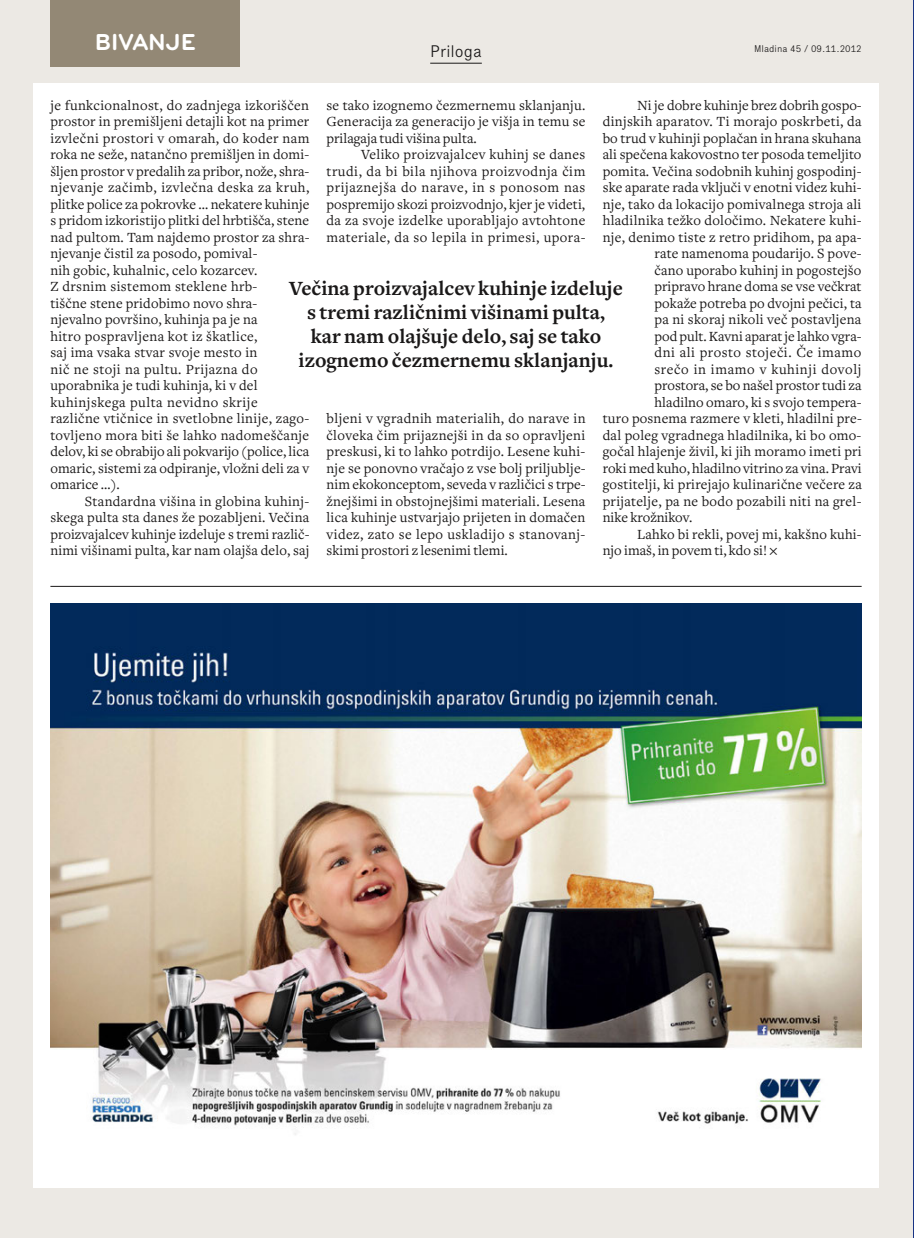
<style>
.page{position:relative;width:914px;height:1238px;background:#fff}
.page>*{position:absolute;margin:0;border:0;box-sizing:border-box;transform-origin:0 0}
.t1{font:700 24px "Bryant CE";letter-spacing:-.02em;color:#fff}
.t2{font:700 21px/24px "Freight Text ML";color:#1a1818;text-align:center}
.t3{font:300 16.5px "Executive ML";color:#1a1818}
.t4{font:14.55px/16.5px "Freight Body ML";letter-spacing:.015em;color:#1a1818;text-align:justify}
.t5{font:14.55px "Freight Body ML";letter-spacing:.035em;color:#1a1818}
.t6{font:14.55px "Freight Body ML";letter-spacing:.04em;color:#1a1818}
.t7{font:300 9.6px "Executive ML";color:#1a1818}
</style>
<div class="page">
<div style="left:0;top:0;width:913px;height:1238px;background:#ece9e4"></div>
<div style="left:50px;top:0;width:190px;height:67px;background:#938875"></div>
<div style="left:33px;top:83px;width:845px;height:1105px;background:#fff"></div>
<hr style="left:913px;top:0;width:1px;height:1238px;background:#183484">
<hr style="left:430px;top:63px;width:52px;height:1px;background:#1a1818">
<hr style="left:50px;top:586px;width:811px;height:1px;background:#1a1818">
<img style="left:50px;top:603px;width:811px;height:532px">
<p class="t1" style="left:50px;top:29px;width:147px"><sub>62</sub> BIVANJE</p>
<p class="t3" style="left:430px;top:42px;width:53px">Priloga</p>
<p class="t7" style="left:754px;top:43px;width:109px">Mladina 45 / 09.11.2012</p>
<p class="t4" style="left:326px;top:97px;width:260px">se tako izognemo čezmernemu sklanjanju.</p>
<p class="t4" style="left:326px;top:113px;width:260px">Generacija za generacijo je višja in temu se</p>
<p class="t4" style="left:326px;top:130px;width:152px">prilagaja tudi višina pulta.</p>
<p class="t4" style="left:361px;top:146px;width:226px">Veliko proizvajalcev kuhinj se danes</p>
<p class="t5" style="left:326px;top:162px;width:260px">trudi, da bi bila njihova proizvodnja čim</p>
<p class="t6" style="left:326px;top:179px;width:260px">prijaznejša do narave, in s ponosom nas</p>
<p class="t4" style="left:326px;top:196px;width:260px">pospremijo skozi proizvodnjo, kjer je videti,</p>
<p class="t4" style="left:326px;top:212px;width:260px">da za svoje izdelke uporabljajo avtohtone</p>
<p class="t4" style="left:326px;top:229px;width:260px">materiale, da so lepila in primesi, upora-</p>
<p class="t4" style="left:50px;top:97px;width:260px">je funkcionalnost, do zadnjega izkoriščen</p>
<p class="t4" style="left:50px;top:113px;width:260px">prostor in premišljeni detajli kot na primer</p>
<p class="t4" style="left:50px;top:130px;width:260px">izvlečni prostori v omarah, do koder nam</p>
<p class="t4" style="left:50px;top:146px;width:260px">roka ne seže, natančno premišljen in domi-</p>
<p class="t4" style="left:50px;top:163px;width:260px">šljen prostor v predalih za pribor, nože, shra-</p>
<p class="t5" style="left:50px;top:179px;width:260px">njevanje začimb, izvlečna deska za kruh,</p>
<p class="t4" style="left:50px;top:196px;width:260px">plitke police za pokrovke … nekatere kuhinje</p>
<p class="t4" style="left:50px;top:212px;width:260px">s pridom izkoristijo plitki del hrbtišča, stene</p>
<p class="t4" style="left:50px;top:229px;width:260px">nad pultom. Tam najdemo prostor za shra-</p>
<p class="t4" style="left:50px;top:245px;width:208px">njevanje čistil za posodo, pomival-</p>
<p class="t4" style="left:50px;top:262px;width:209px">nih gobic, kuhalnic, celo kozarcev.</p>
<p class="t4" style="left:50px;top:278px;width:208px">Z drsnim sistemom steklene hrb-</p>
<p class="t4" style="left:50px;top:295px;width:208px">tiščne stene pridobimo novo shra-</p>
<p class="t4" style="left:50px;top:311px;width:209px">njevalno površino, kuhinja pa je na</p>
<p class="t4" style="left:50px;top:328px;width:208px">hitro pospravljena kot iz škatlice,</p>
<p class="t4" style="left:50px;top:344px;width:208px">saj ima vsaka stvar svoje mesto in</p>
<p class="t4" style="left:50px;top:361px;width:209px">nič ne stoji na pultu. Prijazna do</p>
<p class="t4" style="left:50px;top:377px;width:209px">uporabnika je tudi kuhinja, ki v del</p>
<p class="t5" style="left:50px;top:393px;width:209px">kuhinjskega pulta nevidno skrije</p>
<p class="t4" style="left:50px;top:410px;width:260px">različne vtičnice in svetlobne linije, zago-</p>
<p class="t4" style="left:50px;top:427px;width:260px">tovljeno mora biti še lahko nadomeščanje</p>
<p class="t4" style="left:50px;top:443px;width:260px">delov, ki se obrabijo ali pokvarijo (police, lica</p>
<p class="t4" style="left:50px;top:460px;width:260px">omaric, sistemi za odpiranje, vložni deli za v</p>
<p class="t4" style="left:50px;top:476px;width:71px">omarice …).</p>
<p class="t4" style="left:85px;top:493px;width:226px">Standardna višina in globina kuhinj-</p>
<p class="t4" style="left:50px;top:509px;width:260px">skega pulta sta danes že pozabljeni. Večina</p>
<p class="t4" style="left:50px;top:526px;width:260px">proizvajalcev kuhinje izdeluje s tremi različ-</p>
<p class="t4" style="left:50px;top:542px;width:260px">nimi višinami pulta, kar nam olajša delo, saj</p>
<p class="t4" style="left:637px;top:97px;width:226px">Ni je dobre kuhinje brez dobrih gospo-</p>
<p class="t4" style="left:602px;top:113px;width:260px">dinjskih aparatov. Ti morajo poskrbeti, da</p>
<p class="t4" style="left:602px;top:130px;width:260px">bo trud v kuhinji poplačan in hrana skuhana</p>
<p class="t4" style="left:602px;top:146px;width:260px">ali spečena kakovostno ter posoda temeljito</p>
<p class="t4" style="left:602px;top:163px;width:260px">pomita. Večina sodobnih kuhinj gospodinj-</p>
<p class="t4" style="left:602px;top:179px;width:260px">ske aparate rada vključi v enotni videz kuhi-</p>
<p class="t4" style="left:602px;top:196px;width:260px">nje, tako da lokacijo pomivalnega stroja ali</p>
<p class="t4" style="left:602px;top:212px;width:260px">hladilnika težko določimo. Nekatere kuhi-</p>
<p class="t4" style="left:602px;top:229px;width:260px">nje, denimo tiste z retro pridihom, pa apa-</p>
<p class="t4" style="left:654px;top:245px;width:208px">rate namenoma poudarijo. S pove-</p>
<p class="t4" style="left:654px;top:262px;width:208px">čano uporabo kuhinj in pogostejšo</p>
<p class="t4" style="left:654px;top:278px;width:208px">pripravo hrane doma se vse večkrat</p>
<p class="t4" style="left:654px;top:295px;width:208px">pokaže potreba po dvojni pečici, ta</p>
<p class="t4" style="left:654px;top:311px;width:208px">pa ni skoraj nikoli več postavljena</p>
<p class="t4" style="left:654px;top:328px;width:208px">pod pult. Kavni aparat je lahko vgra-</p>
<p class="t5" style="left:654px;top:344px;width:208px">dni ali prosto stoječi. Če imamo</p>
<p class="t6" style="left:654px;top:360px;width:208px">srečo in imamo v kuhinji dovolj</p>
<p class="t4" style="left:654px;top:377px;width:208px">prostora, se bo našel prostor tudi za</p>
<p class="t4" style="left:654px;top:394px;width:208px">hladilno omaro, ki s svojo tempera-</p>
<p class="t4" style="left:602px;top:410px;width:260px">turo posnema razmere v kleti, hladilni pre-</p>
<p class="t4" style="left:602px;top:427px;width:260px">dal poleg vgradnega hladilnika, ki bo omo-</p>
<p class="t4" style="left:602px;top:443px;width:260px">gočal hlajenje živil, ki jih moramo imeti pri</p>
<p class="t4" style="left:602px;top:460px;width:260px">roki med kuho, hladilno vitrino za vina. Pravi</p>
<p class="t4" style="left:602px;top:476px;width:260px">gostitelji, ki prirejajo kulinarične večere za</p>
<p class="t4" style="left:602px;top:493px;width:260px">prijatelje, pa ne bodo pozabili niti na grel-</p>
<p class="t4" style="left:602px;top:509px;width:91px">nike krožnikov.</p>
<p class="t4" style="left:637px;top:526px;width:226px">Lahko bi rekli, povej mi, kakšno kuhi-</p>
<p class="t4" style="left:602px;top:542px;width:166px">njo imaš, in povem ti, kdo si!</p>
<p class="t2" style="left:289px;top:276px;width:335px">Večina proizvajalcev kuhinje izdeluje s tremi različnimi višinami pulta,<br>kar nam olajšuje delo, saj se tako izognemo čezmernemu sklanjanju.</p>
<p class="t4" style="left:326px;top:410px;width:260px">bljeni v vgradnih materialih, do narave in človeka čim prijaznejši in da so opravljeni preskusi, ki to lahko potrdijo. Lesene kuhi&shy;nje se ponovno vračajo z vse bolj priljublje&shy;nim ekokonceptom, seveda v različici s trpe&shy;žnejšimi in obstojnejšimi materiali. Lesena lica kuhinje ustvarjajo prijeten in domačen videz, zato se lepo uskladijo s stanovanj&shy;skimi prostori z lesenimi tlemi.</p>
</div>
